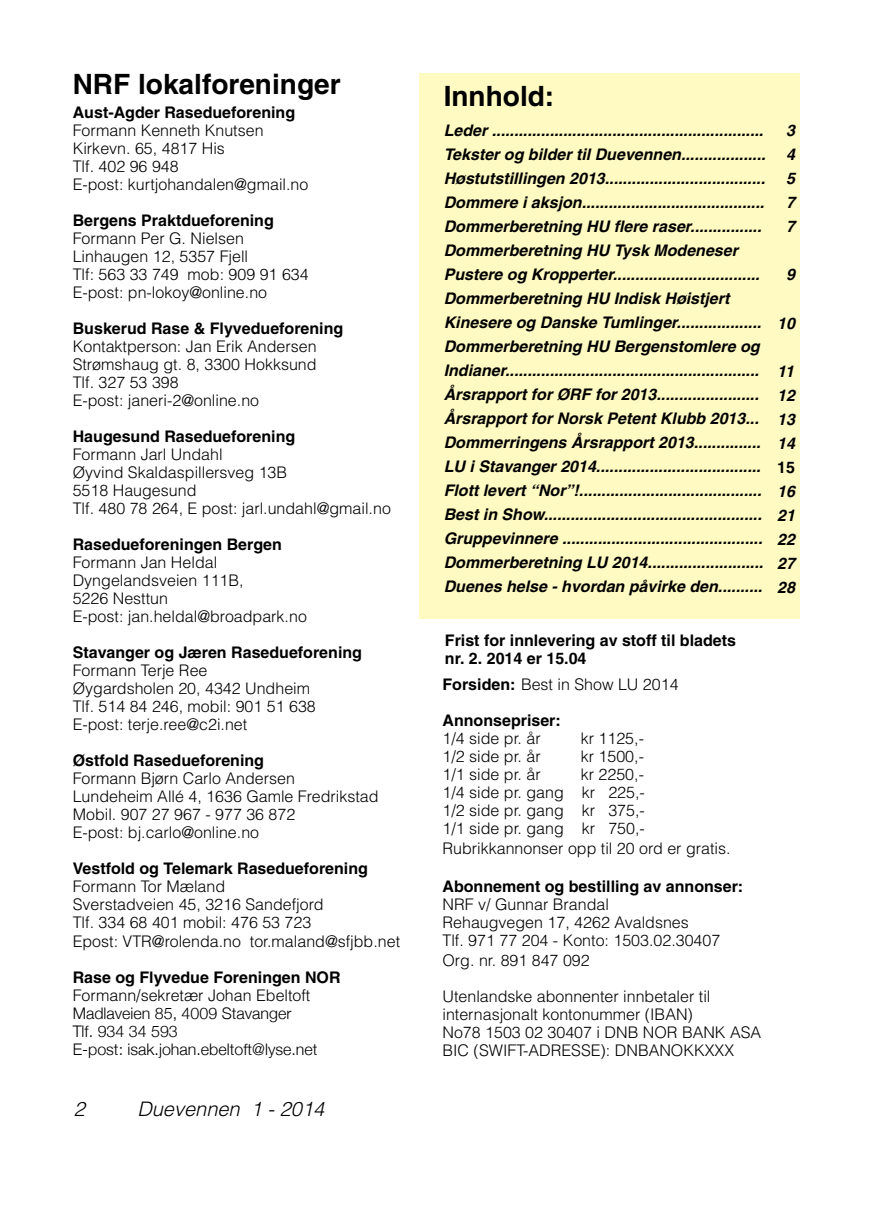
<style>
.page{position:relative;width:874px;height:1225px;background:#fff}
.page>*{position:absolute;margin:0;border:0;box-sizing:border-box;transform-origin:0 0}
.t1{font:700 28px "Helvetica";color:#000}
.t2{font:italic 300 20px "Helvetica";color:#000}
.t3{font:300 16px/18px "Helvetica";color:#000}
.t4{font:italic 700 16px/24px "Helvetica";color:#000;text-align:justify}
.t5{font:700 16px/18px "Helvetica";color:#000}
.t6{font:300 16px/18px "Helvetica Neue";color:#000}
.s1{font-weight:700}
</style>
<div class="page">
<div style="left:418px;top:74px;width:381px;height:545px;background:#fffac2"></div>
<h1 class="t1" style="left:73px;top:67px;width:269px">NRF lokalforeninger</h1>
<p class="t5" style="left:73px;top:103px;width:224px">Aust-Agder Rasedueforening</p>
<p class="t3" style="left:73px;top:121px;width:237px">Formann Kenneth Knutsen<br>Kirkevn. 65, 4817 His<br>Tlf. 402 96 948<br>E-post: kurtjohandalen@gmail.no</p>
<p class="t5" style="left:73px;top:211px;width:202px">Bergens Praktdueforening</p>
<p class="t3" style="left:73px;top:229px;width:237px">Formann Per G. Nielsen<br>Linhaugen 12, 5357 Fjell<br>Tlf: 563 33 749 mob: 909 91 634<br>E-post: pn-lokoy@online.no</p>
<p class="t5" style="left:73px;top:319px;width:272px">Buskerud Rase &amp; Flyvedueforening</p>
<p class="t3" style="left:73px;top:337px;width:245px">Kontaktperson: Jan Erik Andersen<br>Strømshaug gt. 8, 3300 Hokksund<br>Tlf. 327 53 398<br>E-post: janeri-2@online.no</p>
<p class="t5" style="left:73px;top:427px;width:224px">Haugesund Rasedueforening</p>
<p class="t3" style="left:73px;top:445px;width:319px">Formann Jarl Undahl<br>Øyvind Skaldaspillersveg 13B<br>5518 Haugesund<br>Tlf. 480 78 264, E post: jarl.undahl@gmail.no</p>
<p class="t5" style="left:73px;top:535px;width:210px">Rasedueforeningen Bergen</p>
<p class="t3" style="left:73px;top:553px;width:235px">Formann Jan Heldal<br>Dyngelandsveien 111B,<br>5226 Nesttun<br>E-post: jan.heldal@broadpark.no</p>
<p class="t5" style="left:73px;top:643px;width:290px">Stavanger og Jæren Rasedueforening</p>
<p class="t3" style="left:73px;top:661px;width:244px">Formann Terje Ree<br>Øygardsholen 20, 4342 Undheim<br>Tlf. 514 84 246, mobil: 901 51 638<br>E-post: terje.ree@c2i.net</p>
<p class="t5" style="left:73px;top:751px;width:193px">Østfold Rasedueforening</p>
<p class="t3" style="left:73px;top:769px;width:307px">Formann Bjørn Carlo Andersen<br>Lundeheim Allé 4, 1636 Gamle Fredrikstad<br>Mobil. 907 27 967 - 977 36 872<br>E-post: bj.carlo@online.no</p>
<p class="t5" style="left:73px;top:859px;width:296px">Vestfold og Telemark Rasedueforening</p>
<p class="t3" style="left:73px;top:877px;width:329px">Formann Tor Mæland<br>Sverstadveien 45, 3216 Sandefjord<br>Tlf. 334 68 401 mobil: 476 53 723<br>Epost: VTR@rolenda.no tor.maland@sfjbb.net</p>
<p class="t5" style="left:73px;top:967px;width:269px">Rase og Flyvedue Foreningen NOR</p>
<p class="t3" style="left:73px;top:985px;width:239px">Formann/sekretær Johan Ebeltoft</p>
<p class="t6" style="left:73px;top:1003px;width:246px">Madlaveien 85, 4009 Stavanger<br>Tlf. 934 34 593<br>E-post: isak.johan.ebeltoft@lyse.net</p>
<p class="t2" style="left:74px;top:1096px;width:13px">2</p>
<p class="t2" style="left:137px;top:1096px;width:188px">Duevennen 1 - 2014</p>
<h1 class="t1" style="left:443px;top:79px;width:112px">Innhold:</h1>
<p class="t4" style="left:443px;top:118px;width:323px;text-align:left">Leder .............................................................<br>Tekster og bilder til Duevennen...................<br>Høstutstillingen 2013....................................<br>Dommere i aksjon.........................................<br>Dommerberetning HU flere raser................<br>Dommerberetning HU Tysk Modeneser Pustere og Kropperter.................................<br>Dommerberetning HU Indisk Høistjert Kinesere og Danske Tumlinger...................<br>Dommerberetning HU Bergenstomlere og Indianer.........................................................<br>Årsrapport for ØRF for 2013.......................<br>Årsrapport for Norsk Petent Klubb 2013...<br>Dommerringens Årsrapport 2013...............<br>LU i Stavanger 2014.....................................<br>Flott levert “Nor”!.........................................<br>Best in Show.................................................<br>Gruppevinnere .............................................<br>Dommerberetning LU 2014..........................<br>Duenes helse - hvordan påvirke den..........</p>
<p class="t4" style="left:785px;top:119px;width:10px">3<br>4<br>5<br>7<br>7</p>
<p class="t4" style="left:785px;top:263px;width:10px">9</p>
<p class="t4" style="left:776px;top:311px;width:19px">10</p>
<p class="t4" style="left:776px;top:359px;width:19px">11<br>12<br>13<br>14</p>
<p class="t5" style="left:776px;top:458px;width:19px">15</p>
<p class="t4" style="left:776px;top:479px;width:19px">16<br>21<br>22<br>27<br>28</p>
<p class="t5" style="left:444px;top:631px;width:292px">Frist for innlevering av stoff til bladets nr. 2. 2014 er 15.04</p>
<p class="t3" style="left:442px;top:675px;width:237px"><span class="s1">Forsiden:</span> Best in Show LU 2014</p>
<p class="t5" style="left:442px;top:711px;width:120px">Annonsepriser:</p>
<p class="t3" style="left:442px;top:728px;width:100px">1/4 side pr. år</p>
<p class="t3" style="left:580px;top:728px;width:65px">kr 1125,-</p>
<p class="t3" style="left:442px;top:746px;width:100px">1/2 side pr. år</p>
<p class="t3" style="left:580px;top:746px;width:65px">kr 1500,-</p>
<p class="t3" style="left:442px;top:764px;width:100px">1/1 side pr. år</p>
<p class="t3" style="left:442px;top:764px;width:204px;text-align:justify;text-indent:138px">kr 2250,- 1/4 side pr. gang kr 225,- 1/2 side pr. gang kr 375,- 1/1 side pr. gang kr 750,-</p>
<p class="t3" style="left:442px;top:838px;width:289px">Rubrikkannonser opp til 20 ord er gratis.</p>
<p class="t5" style="left:442px;top:877px;width:302px">Abonnement og bestilling av annonser:</p>
<p class="t3" style="left:442px;top:894px;width:279px">NRF v/ Gunnar Brandal<br>Rehaugvegen 17, 4262 Avaldsnes<br>Tlf. 971 77 204 - Konto: 1503.02.30407</p>
<p class="t3" style="left:442px;top:950px;width:149px">Org. nr. 891 847 092</p>
<p class="t3" style="left:442px;top:986px;width:320px">Utenlandske abonnenter innbetaler til internasjonalt kontonummer (IBAN)<br>No78 1503 02 30407 i DNB NOR BANK ASA BIC (SWIFT-ADRESSE): DNBANOKKXXX</p>
</div>
